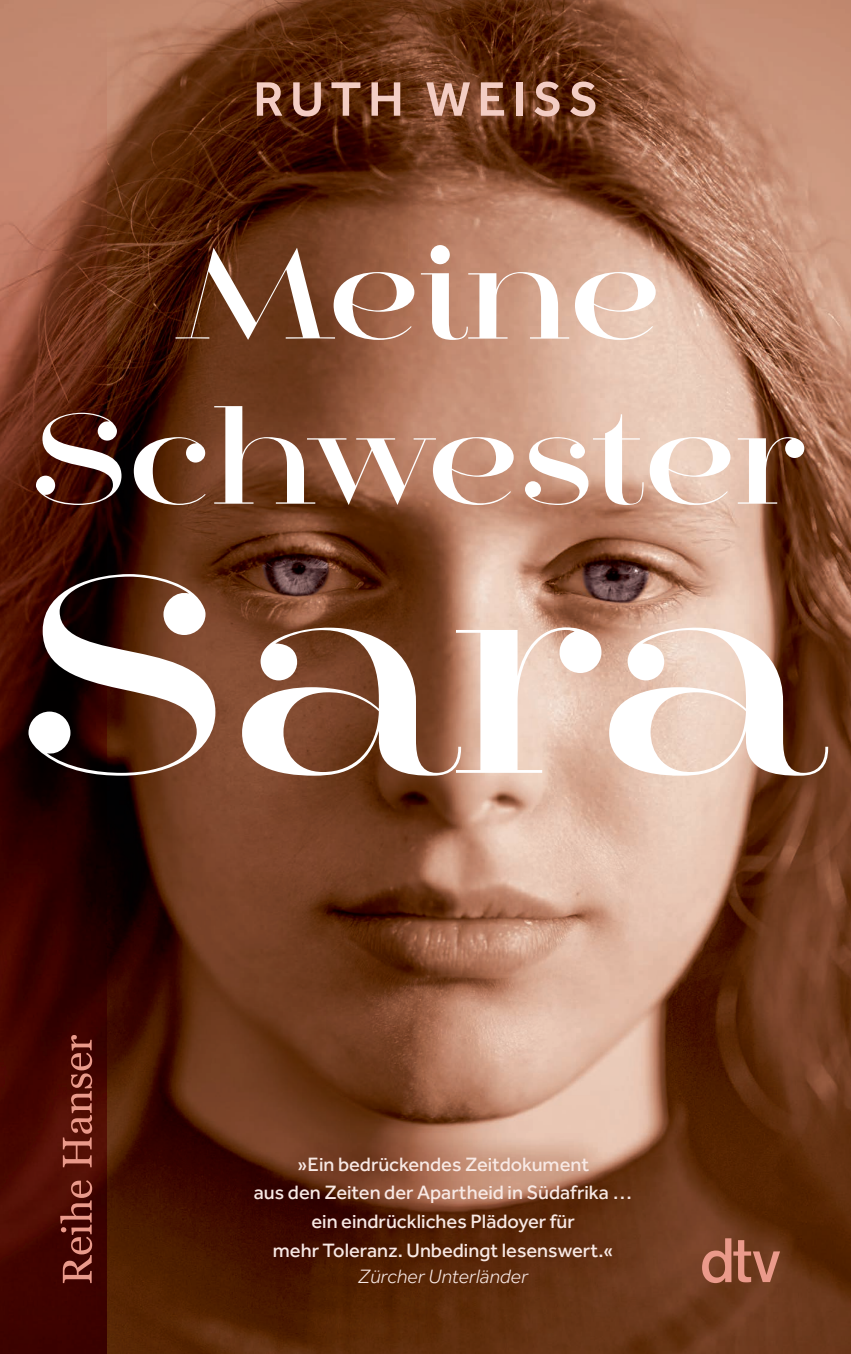
<style>
.page{position:relative;width:851px;height:1354px;background:#fff}
.page>*{position:absolute;margin:0;border:0;box-sizing:border-box;transform-origin:0 0}
.t1{font:283.5px "Mittwoch Nor Bol";color:#fff}
.t2{font:129.75px/165px "Mittwoch Nor Bol";color:#fff;text-align:center}
.t3{font:600 50px "Effra CC";letter-spacing:.13em;color:#f3cdc4}
.t4{font:500 20px/28.8px "Effra CC";color:#f8e9e5;text-align:center}
.t5{font:italic 300 20px "Effra CC";color:#f8e9e5}
</style>
<div class="page">
<img style="left:106px;top:0;width:446px;height:1015px">
<img style="left:552px;top:0;width:298px;height:1354px">
<img style="left:106px;top:1015px;width:447px;height:339px">
<img style="left:0;top:0;width:106px;height:1354px">
<svg style="left:60px;top:1180px;width:32px;height:103px;background:#743129"></svg>
<svg style="left:63px;top:1035px;width:29px;height:132px;background:#7a342a"></svg>
<img style="left:233px;top:1134px;width:416px;height:172px">
<svg style="left:702px;top:1238px;width:78px;height:45px;background:#9d5f48"></svg>
<h3 class="t3" style="left:253px;top:67px;width:346px">RUTH WEISS</h3>
<h2 class="t2" style="left:31px;top:214px;width:776px">Meine<br>Schwester</h2>
<h1 class="t1" style="left:17px;top:495px;width:803px">Sara</h1>
<p class="t4" style="left:254px;top:1151px;width:380px">»Ein bedrückendes Zeitdokument<br>aus den Zeiten der Apartheid in Südafrika … ein eindrückliches Plädoyer für<br>mehr Toleranz. Unbedingt lesenswert.«</p>
<p class="t5" style="left:358px;top:1264px;width:171px">Zürcher Unterländer</p>
</div>
